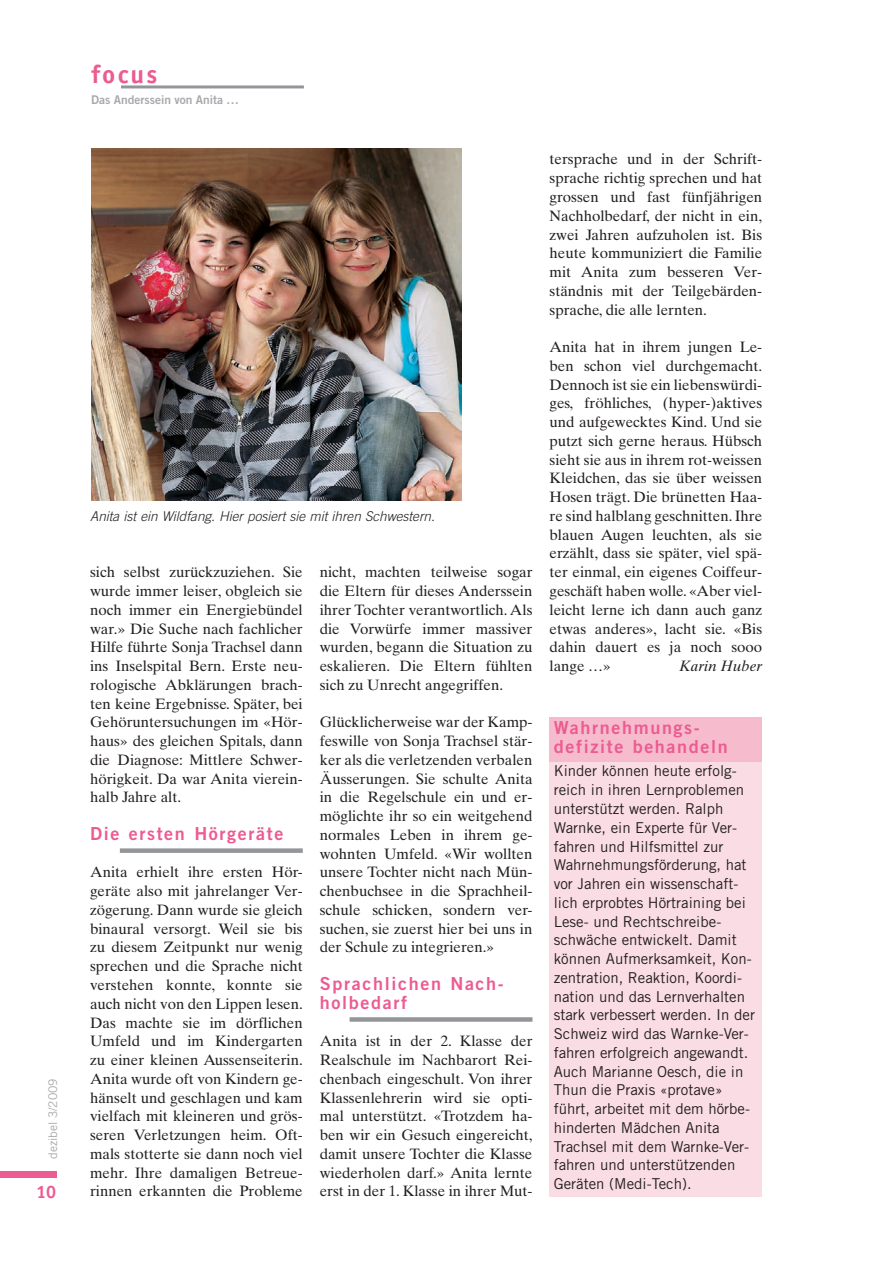
<style>
.page{position:relative;width:894px;height:1264px;background:#fff}
.page>*{position:absolute;margin:0;border:0;box-sizing:border-box;transform-origin:0 0}
.t1{font:700 25.5px "Officina Sans";letter-spacing:.085em;color:#ec5b91}
.t2{font:18px/18.8px "Trade Gothic Bold Two";letter-spacing:.09em;color:#ec5b91}
.t3{font:700 18px "Officina Sans";color:#ec5b91}
.t4{font:15px/18.8px "Times Ten";color:#231f20;text-align:justify}
.t5{font:15px/18.8px "Trade Gothic";color:#231f20}
.t6{font:italic 15px "Times Ten";color:#231f20}
.t7{font:italic 300 13.5px "Trade Gothic";color:#231f20}
.t8{font:12px "Trade Gothic Bold Two";color:#a8a9ad}
.t9{font:12px "Trade Gothic";color:#a8a9ad}
</style>
<div class="page">
<hr style="left:121px;top:85px;width:183px;height:3px;background:#939598">
<img style="left:91px;top:149px;width:370px;height:351px">
<div style="left:0;top:1170px;width:56px;height:7px;background:#ec5b91"></div>
<svg style="left:120px;top:848px;width:183px;height:4px"></svg>
<svg style="left:349px;top:1017px;width:183px;height:4px"></svg>
<div style="left:549px;top:761px;width:212px;height:435px;background:#fadde4"></div>
<div style="left:549px;top:717px;width:212px;height:44px;background:#f6bccd"></div>
<p class="t9" style="left:48px;top:1158px;width:82px;rotate:-90deg">dezibel 3/2009</p>
<p class="t3" style="left:36px;top:1184px;width:22px">10</p>
<h1 class="t1" style="left:91px;top:65px;width:68px">focus</h1>
<p class="t8" style="left:91px;top:95px;width:149px">Das Anderssein von Anita ...</p>
<p class="t7" style="left:90px;top:511px;width:349px">Anita ist ein Wildfang. Hier posiert sie mit ihren Schwestern.</p>
<p class="t4" style="left:90px;top:564px;width:214px">sich selbst zurückzuziehen. Sie wurde immer leiser, obgleich sie noch immer ein Energiebündel war.» Die Suche nach fachlicher Hilfe führte Sonja Trachsel dann ins Inselspital Bern. Erste neu&shy;rologische Abklärungen brach&shy;ten keine Ergebnisse. Später, bei Gehöruntersuchungen im «Hör&shy;haus» des gleichen Spitals, dann die Diagnose: Mittlere Schwer&shy;hörigkeit. Da war Anita vierein&shy;halb Jahre alt.</p>
<p class="t2" style="left:90px;top:825px;width:195px">Die ersten Hörgeräte</p>
<p class="t4" style="left:90px;top:864px;width:214px">Anita erhielt ihre ersten Hör&shy;geräte also mit jahrelanger Ver&shy;zögerung. Dann wurde sie gleich binaural versorgt. Weil sie bis zu diesem Zeitpunkt nur wenig sprechen und die Sprache nicht verstehen konnte, konnte sie auch nicht von den Lippen lesen.<br>Das machte sie im dörflichen Umfeld und im Kindergarten zu einer kleinen Aussenseiterin.<br>Anita wurde oft von Kindern ge&shy;hänselt und geschlagen und kam vielfach mit kleineren und grös&shy;seren Verletzungen heim. Oft&shy;mals stotterte sie dann noch viel mehr. Ihre damaligen Betreue&shy;rinnen erkannten die Probleme</p>
<p class="t4" style="left:320px;top:564px;width:214px">nicht, machten teilweise sogar die Eltern für dieses Anderssein ihrer Tochter verantwortlich. Als die Vorwürfe immer massiver wurden, begann die Situation zu eskalieren. Die Eltern fühlten sich zu Unrecht angegriffen.</p>
<p class="t4" style="left:320px;top:714px;width:214px">Glücklicherweise war der Kamp&shy;feswille von Sonja Trachsel stär&shy;ker als die verletzenden verbalen Äusserungen. Sie schulte Anita in die Regelschule ein und er&shy;möglichte ihr so ein weitgehend normales Leben in ihrem ge&shy;wohnten Umfeld. «Wir wollten unsere Tochter nicht nach Mün&shy;chenbuchsee in die Sprachheil&shy;schule schicken, sondern ver&shy;suchen, sie zuerst hier bei uns in der Schule zu integrieren.»</p>
<p class="t2" style="left:320px;top:975px;width:186px">Sprachlichen Nach&shy;holbedarf</p>
<p class="t4" style="left:320px;top:1033px;width:214px">Anita ist in der 2. Klasse der Realschule im Nachbarort Rei&shy;chenbach eingeschult. Von ihrer Klassenlehrerin wird sie opti&shy;mal unterstützt. «Trotzdem ha&shy;ben wir ein Gesuch eingereicht, damit unsere Tochter die Klasse wiederholen darf.» Anita lernte erst in der 1. Klasse in ihrer Mut-</p>
<p class="t4" style="left:549px;top:151px;width:214px">tersprache und in der Schrift&shy;sprache richtig sprechen und hat grossen und fast fünfjährigen Nachholbedarf, der nicht in ein, zwei Jahren aufzuholen ist. Bis heute kommuniziert die Familie mit Anita zum besseren Ver&shy;ständnis mit der Teilgebärden&shy;sprache, die alle lernten.</p>
<p class="t4" style="left:549px;top:339px;width:214px">Anita hat in ihrem jungen Le&shy;ben schon viel durchgemacht.<br>Dennoch ist sie ein liebenswürdi&shy;ges, fröhliches, (hyper-)aktives und aufgewecktes Kind. Und sie putzt sich gerne heraus. Hübsch sieht sie aus in ihrem rot-weissen Kleidchen, das sie über weissen Hosen trägt. Die brünetten Haa&shy;re sind halblang geschnitten. Ihre blauen Augen leuchten, als sie erzählt, dass sie später, viel spä&shy;ter einmal, ein eigenes Coiffeur&shy;geschäft haben wolle. «Aber viel&shy;leicht lerne ich dann auch ganz etwas anderes», lacht sie. «Bis dahin dauert es ja noch sooo lange …»</p>
<p class="t6" style="left:679px;top:660px;width:84px">Karin Huber</p>
<p class="t2" style="left:554px;top:720px;width:176px">Wahrnehmungs&shy;defizite behandeln</p>
<p class="t5" style="left:554px;top:763px;width:203px">Kinder können heute erfolg&shy;reich in ihren Lernproblemen unterstützt werden. Ralph<br>Warnke, ein Experte für Ver&shy;fahren und Hilfsmittel zur<br>Wahrnehmungsförderung, hat vor Jahren ein wissenschaft&shy;lich erprobtes Hörtraining bei<br>Lese- und Rechtschreibe&shy;schwäche entwickelt. Damit können Aufmerksamkeit, Kon&shy;zentration, Reaktion, Koordi&shy;nation und das Lernverhalten stark verbessert werden. In der<br>Schweiz wird das Warnke-Ver&shy;fahren erfolgreich angewandt.<br>Auch Marianne Oesch, die in<br>Thun die Praxis «protave» führt, arbeitet mit dem hörbe&shy;hinderten Mädchen Anita<br>Trachsel mit dem Warnke-Ver&shy;fahren und unterstützenden<br>Geräten (Medi-Tech).</p>
</div>
